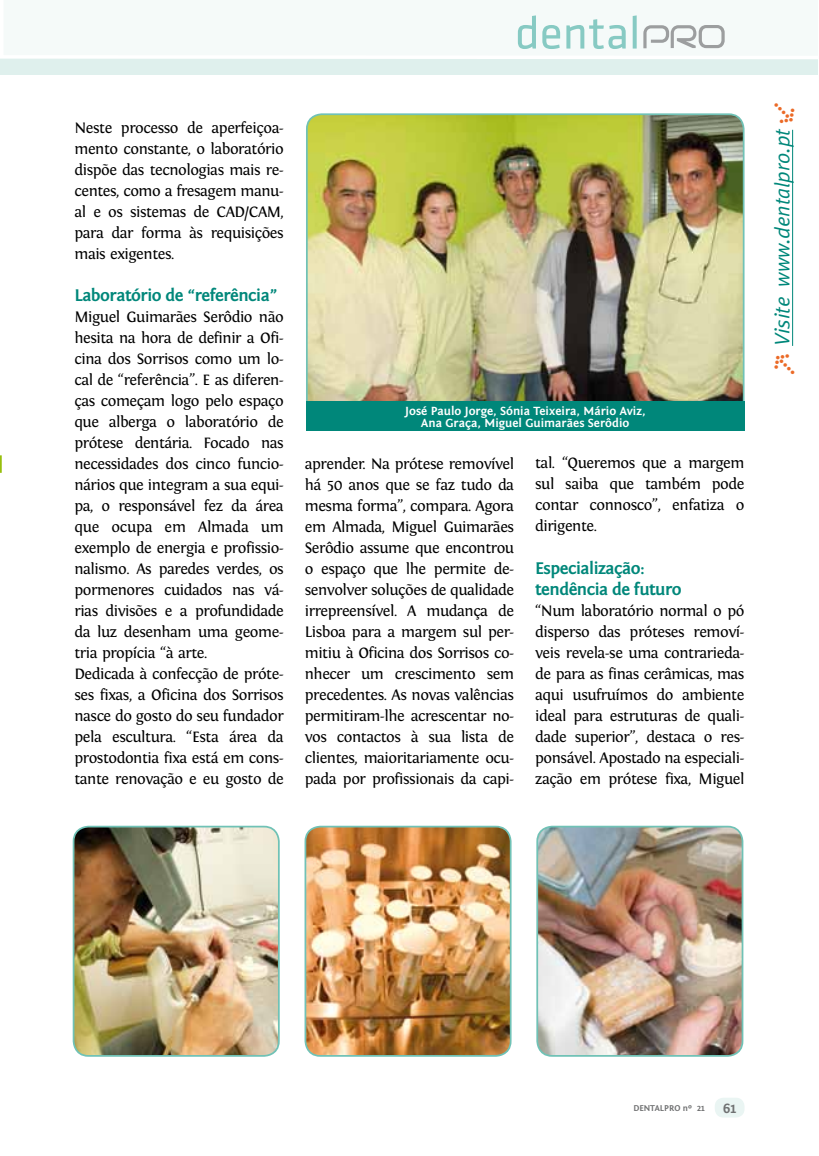
<style>
.page{position:relative;width:819px;height:1156px;background:#fff}
.page>*{position:absolute;margin:0;border:0;box-sizing:border-box;transform-origin:0 0}
.t1{font:italic 21px "Meta Normal";color:#00877a}
.t2{font:700 17.5px/21px "Fontin Sans";letter-spacing:-.03em;color:#00877a}
.t3{font:15.75px/21px "Fontin";letter-spacing:-.03em;color:#000;text-align:justify}
.t4{font:700 14px "Fontin Sans";color:#707172}
.t5{font:700 12.25px/12.2px "Fontin Sans";color:#fff;text-align:center}
.t6{font:700 8.75px "Fontin Sans";color:#707172}
.s1{font-family:"Meta Bold Expert";font-style:normal;color:#eb6a27}
</style>
<div class="page">
<div style="left:0;top:1px;width:817px;height:73px;background:#dff0ed"></div>
<div style="left:0;top:1px;width:817px;height:58px;background:#f5faf9"></div>
<svg style="left:518px;top:15px;width:18px;height:34px"></svg>
<svg style="left:542px;top:25px;width:18px;height:24px"></svg>
<svg style="left:566px;top:19px;width:59px;height:30px;background:#cfe9e6"></svg>
<svg style="left:632px;top:15px;width:4px;height:34px"></svg>
<svg style="left:643px;top:25px;width:81px;height:23px;background:#d2d6d6"></svg>
<div style="left:714px;top:1098px;width:30px;height:19px;background:#eaf5f3;border-radius:9px"></div>
<hr style="left:792px;top:130px;width:1px;height:216px;background:#00877a">
<img style="left:308px;top:115px;width:435px;height:286px">
<div style="left:306px;top:113px;width:438px;height:318px;border:2px solid #70c2b6;border-radius:15px"></div>
<div style="left:306px;top:401px;width:438px;height:30px;background:#00877a"></div>
<img style="left:307px;top:826px;width:203px;height:229px">
<div style="left:304px;top:826px;width:207px;height:231px;border:2px solid #70c2b6;border-radius:15px"></div>
<img style="left:538px;top:826px;width:204px;height:229px">
<div style="left:536px;top:826px;width:207px;height:231px;border:2px solid #70c2b6;border-radius:15px"></div>
<img style="left:74px;top:826px;width:204px;height:229px">
<div style="left:73px;top:826px;width:207px;height:231px;border:2px solid #70c2b6;border-radius:15px"></div>
<svg style="left:0;top:455px;width:2px;height:18px"></svg>
<p class="t3" style="left:74px;top:117px;width:211px">Neste processo de aperfeiçoa&shy;mento constante, o laboratório dispõe das tecnologias mais re&shy;centes, como a fresagem manu&shy;al e os sistemas de CAD/CAM, para dar forma às requisições mais exigentes.</p>
<p class="t2" style="left:74px;top:285px;width:204px">Laboratório de “referência”</p>
<p class="t3" style="left:74px;top:306px;width:211px;text-align:left">Miguel Guimarães Serôdio não hesita na hora de definir a Ofi&shy;cina dos Sorrisos como um lo&shy;cal de “referência”. E as diferen&shy;ças começam logo pelo espaço que alberga o laboratório de prótese dentária. Focado nas necessidades dos cinco funcio&shy;nários que integram a sua equi&shy;pa, o responsável fez da área que ocupa em Almada um exemplo de energia e profissio&shy;nalismo. As paredes verdes, os pormenores cuidados nas vá&shy;rias divisões e a profundidade da luz desenham uma geome&shy;tria propícia “à arte.<br>Dedicada à confecção de próte&shy;ses fixas, a Oficina dos Sorrisos nasce do gosto do seu fundador pela escultura. “Esta área da prostodontia fixa está em cons&shy;tante renovação e eu gosto de</p>
<p class="t5" style="left:405px;top:405px;width:242px">José Paulo Jorge, Sónia Teixeira, Mário Aviz,<br>Ana Graça, Miguel Guimarães Serôdio</p>
<p class="t3" style="left:305px;top:453px;width:211px">aprender. Na prótese removível há 50 anos que se faz tudo da mesma forma”, compara. Agora em Almada, Miguel Guimarães Serôdio assume que encontrou o espaço que lhe permite de&shy;senvolver soluções de qualidade irrepreensível. A mudança de Lisboa para a margem sul per&shy;mitiu à Oficina dos Sorrisos co&shy;nhecer um crescimento sem precedentes. As novas valências permitiram-lhe acrescentar no&shy;vos contactos à sua lista de clientes, maioritariamente ocu&shy;pada por profissionais da capi-</p>
<p class="t3" style="left:535px;top:453px;width:211px">tal. “Queremos que a margem sul saiba que também pode contar connosco”, enfatiza o dirigente.</p>
<p class="t2" style="left:535px;top:558px;width:148px">Especialização: tendência de futuro</p>
<p class="t3" style="left:535px;top:600px;width:211px">“Num laboratório normal o pó disperso das próteses removí&shy;veis revela-se uma contrarieda&shy;de para as finas cerâmicas, mas aqui usufruímos do ambiente ideal para estruturas de quali&shy;dade superior”, destaca o res&shy;ponsável. Apostado na especiali&shy;zação em prótese fixa, Miguel</p>
<h1 class="t1" style="left:770px;top:376px;width:278px;rotate:-90deg"><span class="s1">r</span> Visite www.dentalpro.pt <span class="s1">o</span></h1>
<p class="t6" style="left:633px;top:1103px;width:73px">DENTALPRO nº 21</p>
<p class="t4" style="left:723px;top:1100px;width:14px">61</p>
</div>
